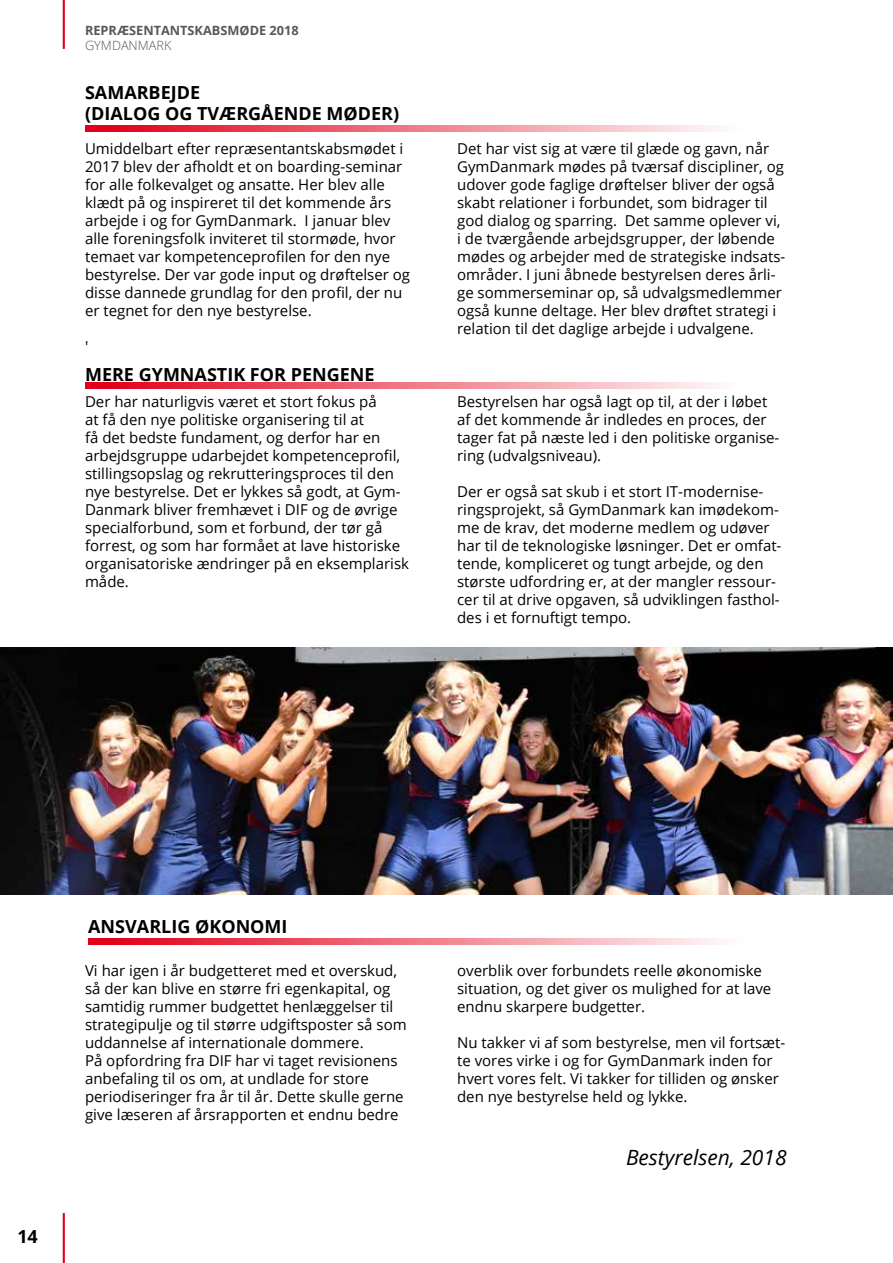
<style>
.page{position:relative;width:893px;height:1263px;background:#fff}
.page>*{position:absolute;margin:0;border:0;box-sizing:border-box;transform-origin:0 0}
.t1{font:italic 21px "Open Sans";color:#000}
.t2{font:700 18px/21.6px "Open Sans";color:#000}
.t3{font:15px/18px "Open Sans";color:#000}
.t4{font:700 12.75px "Open Sans";color:#58585a}
.t5{font:300 12.75px "Open Sans";color:#58585a}
</style>
<div class="page">
<hr style="left:63px;top:0;width:2px;height:49px;background:#e2001f">
<hr style="left:63px;top:1213px;width:2px;height:50px;background:#e2001f">
<svg style="left:85px;top:125px;width:632px;height:7px;background:#ee7683"></svg>
<svg style="left:85px;top:383px;width:632px;height:6px;background:#ee7683"></svg>
<svg style="left:88px;top:938px;width:632px;height:7px;background:#ee7583"></svg>
<img style="left:0;top:648px;width:893px;height:246px">
<p class="t4" style="left:85px;top:21px;width:215px">REPRÆSENTANTSKABSMØDE 2018</p>
<p class="t5" style="left:85px;top:37px;width:88px">GYMDANMARK</p>
<p class="t2" style="left:85px;top:81px;width:316px">SAMARBEJDE<br>(DIALOG OG TVÆRGÅENDE MØDER)</p>
<p class="t3" style="left:85px;top:139px;width:327px">Umiddelbart efter repræsentantskabsmødet i 2017 blev der afholdt et on boarding-seminar for alle folkevalget og ansatte. Her blev alle klædt på og inspireret til det kommende års arbejde i og for GymDanmark. I januar blev alle foreningsfolk inviteret til stormøde, hvor temaet var kompetenceprofilen for den nye bestyrelse. Der var gode input og drøftelser og disse dannede grundlag for den profil, der nu er tegnet for den nye bestyrelse.</p>
<p class="t3" style="left:85px;top:337px;width:5px">'</p>
<p class="t3" style="left:457px;top:139px;width:330px">Det har vist sig at være til glæde og gavn, når GymDanmark mødes på tværsaf discipliner, og udover gode faglige drøftelser bliver der også skabt relationer i forbundet, som bidrager til god dialog og sparring. Det samme oplever vi, i de tværgående arbejdsgrupper, der løbende mødes og arbejder med de strategiske indsats&shy;områder. I juni åbnede bestyrelsen deres årli&shy;ge sommerseminar op, så udvalgsmedlemmer også kunne deltage. Her blev drøftet strategi i relation til det daglige arbejde i udvalgene.</p>
<p class="t2" style="left:85px;top:363px;width:291px">MERE GYMNASTIK FOR PENGENE</p>
<p class="t3" style="left:85px;top:392px;width:325px">Der har naturligvis været et stort fokus på<br>at få den nye politiske organisering til at<br>få det bedste fundament, og derfor har en arbejdsgruppe udarbejdet kompetenceprofil, stillingsopslag og rekrutteringsproces til den nye bestyrelse. Det er lykkes så godt, at Gym-Danmark bliver fremhævet i DIF og de øvrige specialforbund, som et forbund, der tør gå forrest, og som har formået at lave historiske organisatoriske ændringer på en eksemplarisk måde.</p>
<p class="t3" style="left:457px;top:392px;width:324px">Bestyrelsen har også lagt op til, at der i løbet af det kommende år indledes en proces, der tager fat på næste led i den politiske organise&shy;ring (udvalgsniveau).</p>
<p class="t3" style="left:457px;top:482px;width:326px">Der er også sat skub i et stort IT-modernise&shy;ringsprojekt, så GymDanmark kan imødekom&shy;me de krav, det moderne medlem og udøver har til de teknologiske løsninger. Det er omfat&shy;tende, kompliceret og tungt arbejde, og den største udfordring er, at der mangler ressour&shy;cer til at drive opgaven, så udviklingen fasthol&shy;des i et fornuftigt tempo.</p>
<p class="t2" style="left:17px;top:1225px;width:22px">14</p>
<p class="t2" style="left:88px;top:915px;width:201px">ANSVARLIG ØKONOMI</p>
<p class="t3" style="left:85px;top:961px;width:323px">Vi har igen i år budgetteret med et overskud, så der kan blive en større fri egenkapital, og samtidig rummer budgettet henlæggelser til strategipulje og til større udgiftsposter så som uddannelse af internationale dommere.<br>På opfordring fra DIF har vi taget revisionens anbefaling til os om, at undlade for store periodiseringer fra år til år. Dette skulle gerne give læseren af årsrapporten et endnu bedre</p>
<p class="t3" style="left:457px;top:961px;width:316px">overblik over forbundets reelle økonomiske situation, og det giver os mulighed for at lave endnu skarpere budgetter.</p>
<p class="t3" style="left:457px;top:1033px;width:330px">Nu takker vi af som bestyrelse, men vil fortsæt&shy;te vores virke i og for GymDanmark inden for hvert vores felt. Vi takker for tilliden og ønsker den nye bestyrelse held og lykke.</p>
<h1 class="t1" style="left:626px;top:1143px;width:162px">Bestyrelsen, 2018</h1>
</div>
